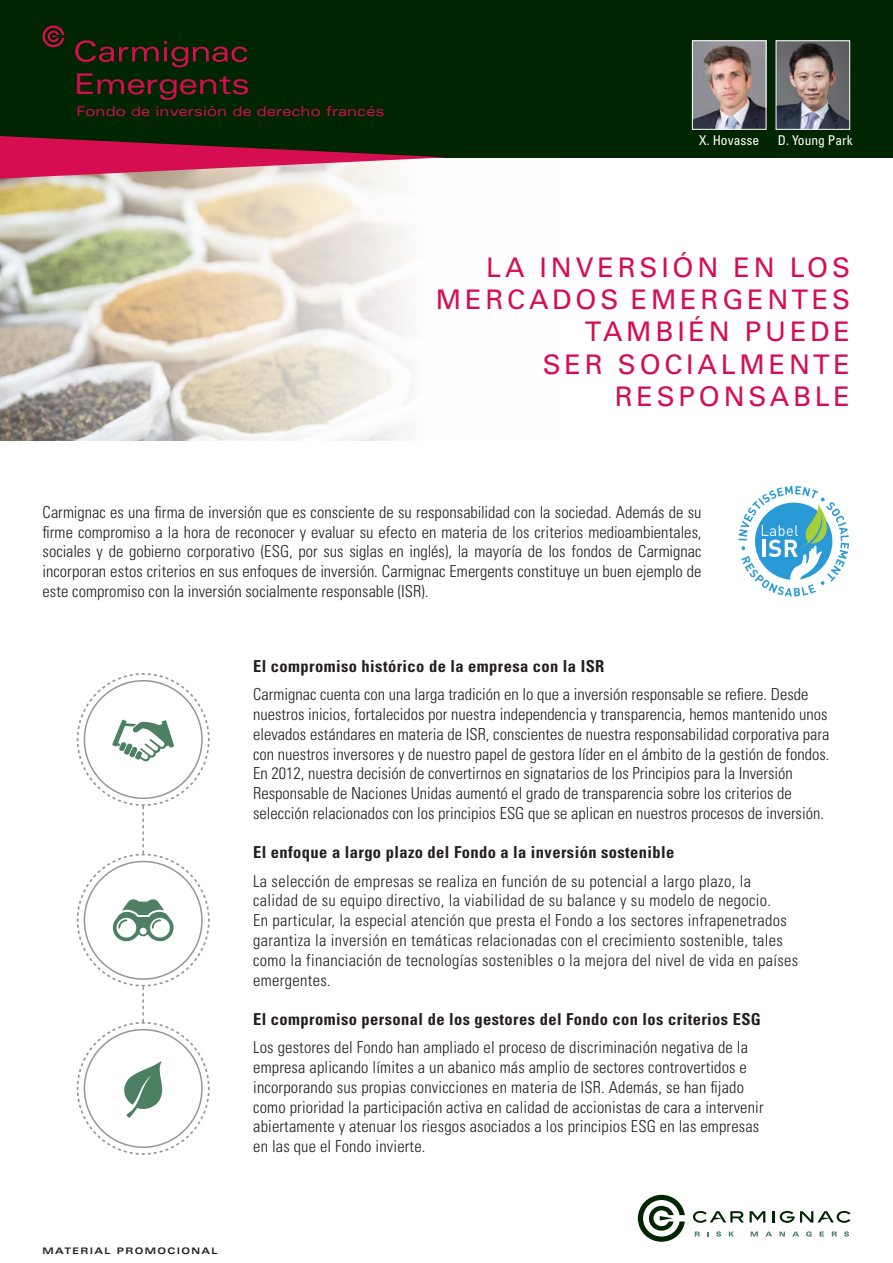
<style>
.page{position:relative;width:893px;height:1263px;background:#fff}
.page>*{position:absolute;margin:0;border:0;box-sizing:border-box;transform-origin:0 0}
.t1{font:expanded 28.5px "Univers LT Std";letter-spacing:-.005em;color:#d60e51}
.t2{font:27px/32.4px "Univers LT Std";letter-spacing:.14em;color:#d60e51;text-align:right}
.t3{font:300 condensed 16.5px/19.8px "Univers LT Std";letter-spacing:.01em;color:#231f20}
.t4{font:700 condensed 16.5px "Univers LT Std";letter-spacing:.025em;color:#231f20}
.t5{font:expanded 13.5px "Univers LT Std";letter-spacing:.01em;color:#d60e51}
.t6{font:condensed 13.5px "Univers LT Std";color:#fff}
.t7{font:700 expanded 9px "Univers LT Std";letter-spacing:.15em;color:#231f20}
</style>
<div class="page">
<img style="left:0;top:157px;width:556px;height:283px">
<div style="left:0;top:0;width:893px;height:157px;background:#002501"></div>
<svg style="left:0;top:136px;width:446px;height:43px"></svg>
<svg style="left:695px;top:1231px;width:5px;height:5px"></svg>
<svg style="left:716px;top:1231px;width:5px;height:5px"></svg>
<svg style="left:729px;top:1231px;width:5px;height:5px"></svg>
<svg style="left:751px;top:1231px;width:7px;height:5px"></svg>
<svg style="left:765px;top:1231px;width:7px;height:5px"></svg>
<svg style="left:779px;top:1231px;width:6px;height:5px"></svg>
<svg style="left:792px;top:1231px;width:7px;height:5px"></svg>
<svg style="left:806px;top:1231px;width:6px;height:5px"></svg>
<svg style="left:820px;top:1231px;width:4px;height:5px"></svg>
<svg style="left:832px;top:1231px;width:5px;height:5px"></svg>
<svg style="left:844px;top:1231px;width:5px;height:5px"></svg>
<svg style="left:638px;top:1195px;width:47px;height:47px"></svg>
<svg style="left:750px;top:1211px;width:15px;height:11px"></svg>
<svg style="left:772px;top:1211px;width:2px;height:11px"></svg>
<svg style="left:693px;top:1211px;width:51px;height:12px"></svg>
<svg style="left:780px;top:1211px;width:70px;height:12px"></svg>
<svg style="left:75px;top:40px;width:172px;height:27px"></svg>
<svg style="left:43px;top:26px;width:21px;height:21px"></svg>
<img style="left:778px;top:42px;width:70px;height:86px">
<div style="left:776px;top:40px;width:74px;height:90px;border:1px solid #fff"></div>
<img style="left:694px;top:42px;width:70px;height:86px">
<div style="left:692px;top:40px;width:74px;height:90px;border:1px solid #fff"></div>
<svg style="left:76px;top:673px;width:134px;height:482px"></svg>
<svg style="left:738px;top:486px;width:111px;height:110px"></svg>
<p class="t1" style="left:74px;top:67px;width:177px">Emergents</p>
<p class="t5" style="left:77px;top:103px;width:310px">Fondo de inversión de derecho francés</p>
<p class="t6" style="left:699px;top:132px;width:61px">X. Hovasse</p>
<p class="t6" style="left:778px;top:132px;width:76px">D. Young Park</p>
<p class="t2" style="left:436px;top:251px;width:416px">LA INVERSIÓN EN LOS<br>MERCADOS EMERGENTES<br>TAMBIÉN PUEDE<br>SER SOCIALMENTE<br>RESPONSABLE</p>
<p class="t3" style="left:43px;top:502px;width:661px;text-align:justify">Carmignac es una firma de inversión que es consciente de su responsabilidad con la sociedad. Además de su firme compromiso a la hora de reconocer y evaluar su efecto en materia de los criterios medioambientales, sociales y de gobierno corporativo (ESG, por sus siglas en inglés), la mayoría de los fondos de Carmignac incorporan estos criterios en sus enfoques de inversión. Carmignac Emergents constituye un buen ejemplo de este compromiso con la inversión socialmente responsable (ISR).</p>
<p class="t4" style="left:253px;top:656px;width:353px">El compromiso histórico de la empresa con la ISR</p>
<p class="t3" style="left:253px;top:684px;width:578px">Carmignac cuenta con una larga tradición en lo que a inversión responsable se refiere. Desde nuestros inicios, fortalecidos por nuestra independencia y transparencia, hemos mantenido unos elevados estándares en materia de ISR, conscientes de nuestra responsabilidad corporativa para con nuestros inversores y de nuestro papel de gestora líder en el ámbito de la gestión de fondos.<br>En 2012, nuestra decisión de convertirnos en signatarios de los Principios para la Inversión Responsable de Naciones Unidas aumentó el grado de transparencia sobre los criterios de selección relacionados con los principios ESG que se aplican en nuestros procesos de inversión.</p>
<p class="t4" style="left:253px;top:842px;width:423px">El enfoque a largo plazo del Fondo a la inversión sostenible</p>
<p class="t3" style="left:253px;top:871px;width:547px">La selección de empresas se realiza en función de su potencial a largo plazo, la calidad de su equipo directivo, la viabilidad de su balance y su modelo de negocio.<br>En particular, la especial atención que presta el Fondo a los sectores infrapenetrados garantiza la inversión en temáticas relacionadas con el crecimiento sostenible, tales como la financiación de tecnologías sostenibles o la mejora del nivel de vida en países emergentes.</p>
<p class="t4" style="left:253px;top:1009px;width:509px">El compromiso personal de los gestores del Fondo con los criterios ESG</p>
<p class="t3" style="left:253px;top:1037px;width:512px">Los gestores del Fondo han ampliado el proceso de discriminación negativa de la empresa aplicando límites a un abanico más amplio de sectores controvertidos e incorporando sus propias convicciones en materia de ISR. Además, se han fijado como prioridad la participación activa en calidad de accionistas de cara a intervenir abiertamente y atenuar los riesgos asociados a los principios ESG en las empresas en las que el Fondo invierte.</p>
<p class="t7" style="left:43px;top:1246px;width:177px">MATERIAL PROMOCIONAL</p>
</div>
